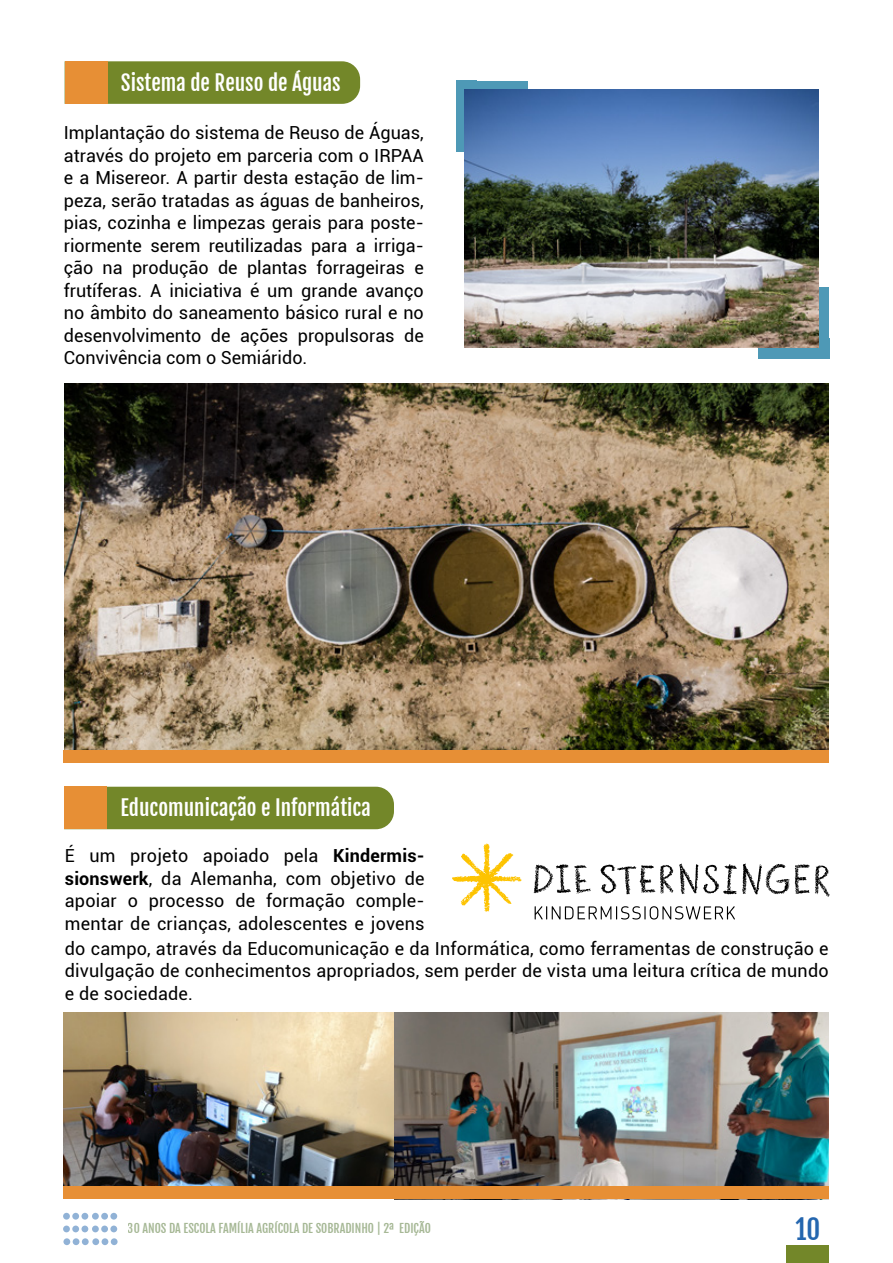
<style>
.page{position:relative;width:893px;height:1263px;background:#fff}
.page>*{position:absolute;margin:0;border:0;box-sizing:border-box;transform-origin:0 0}
.t1{font:27px "Fjalla One";color:#2466af}
.t2{font:21px "Fjalla One";color:#fff}
.t3{font:18px/22.5px "Roboto";letter-spacing:.01em;color:#000;text-align:justify}
.t4{font:12px "Fjalla One";color:#4d712c}
.s1{font-weight:700}
</style>
<div class="page">
<div style="left:787px;top:1245px;width:42px;height:18px;background:#738729"></div>
<div style="left:92px;top:1213px;width:7px;height:6px;background:#91b2d6;border-radius:50%"></div>
<div style="left:101px;top:1213px;width:7px;height:6px;background:#91b2d6;border-radius:50%"></div>
<div style="left:110px;top:1213px;width:7px;height:6px;background:#91b2d6;border-radius:50%"></div>
<svg style="left:92px;top:1225px;width:7px;height:7px"></svg>
<svg style="left:101px;top:1225px;width:7px;height:7px"></svg>
<div style="left:110px;top:1225px;width:7px;height:7px;background:#91b2d6;border-radius:50%"></div>
<div style="left:92px;top:1238px;width:7px;height:7px;background:#91b2d6;border-radius:50%"></div>
<div style="left:102px;top:1238px;width:6px;height:7px;background:#91b2d6;border-radius:50%"></div>
<div style="left:111px;top:1238px;width:7px;height:7px;background:#91b2d6;border-radius:50%"></div>
<div style="left:63px;top:1213px;width:7px;height:6px;background:#91b2d6;border-radius:50%"></div>
<div style="left:72px;top:1213px;width:7px;height:6px;background:#91b2d6;border-radius:50%"></div>
<div style="left:81px;top:1213px;width:7px;height:6px;background:#91b2d6;border-radius:50%"></div>
<svg style="left:63px;top:1225px;width:7px;height:7px"></svg>
<svg style="left:72px;top:1225px;width:7px;height:7px"></svg>
<div style="left:81px;top:1225px;width:7px;height:7px;background:#91b2d6;border-radius:50%"></div>
<div style="left:63px;top:1238px;width:7px;height:7px;background:#91b2d6;border-radius:50%"></div>
<div style="left:73px;top:1238px;width:6px;height:7px;background:#91b2d6;border-radius:50%"></div>
<div style="left:82px;top:1238px;width:7px;height:7px;background:#91b2d6;border-radius:50%"></div>
<div style="left:107px;top:787px;width:287px;height:42px;background:#738729"></div>
<div style="left:64px;top:787px;width:43px;height:42px;background:#e78f35"></div>
<svg style="left:535px;top:906px;width:200px;height:13px"></svg>
<svg style="left:534px;top:864px;width:57px;height:29px"></svg>
<svg style="left:600px;top:863px;width:230px;height:34px"></svg>
<svg style="left:452px;top:843px;width:69px;height:69px"></svg>
<div style="left:108px;top:61px;width:252px;height:43px;background:#738729"></div>
<div style="left:65px;top:61px;width:43px;height:43px;background:#e78f35"></div>
<div style="left:456px;top:81px;width:21px;height:71px;background:#4e99b6"></div>
<div style="left:456px;top:81px;width:71px;height:20px;background:#4e99b6"></div>
<div style="left:809px;top:287px;width:20px;height:71px;background:#4e99b6"></div>
<div style="left:758px;top:338px;width:71px;height:20px;background:#4e99b6"></div>
<img style="left:465px;top:90px;width:353px;height:257px">
<img style="left:64px;top:383px;width:765px;height:367px">
<img style="left:64px;top:1012px;width:765px;height:174px">
<div style="left:63px;top:750px;width:766px;height:13px;background:#e78f35"></div>
<div style="left:64px;top:1186px;width:765px;height:13px;background:#e78f35"></div>
<p class="t2" style="left:121px;top:69px;width:221px">Sistema de Reuso de Águas</p>
<p class="t3" style="left:64px;top:121px;width:362px">Implantação do sistema de Reuso de Águas, através do projeto em parceria com o IRPAA e a Misereor. A partir desta estação de lim&shy;peza, serão tratadas as águas de banheiros, pias, cozinha e limpezas gerais para poste&shy;riormente serem reutilizadas para a irriga&shy;ção na produção de plantas forrageiras e frutíferas. A iniciativa é um grande avanço no âmbito do saneamento básico rural e no desenvolvimento de ações propulsoras de Convivência com o Semiárido.</p>
<p class="t2" style="left:120px;top:795px;width:252px">Educomunicação e Informática</p>
<p class="t3" style="left:65px;top:844px;width:361px">É um projeto apoiado pela <span class="s1">Kindermis&shy;sionswerk</span>, da Alemanha, com objetivo de apoiar o processo de formação comple&shy;mentar de crianças, adolescentes e jovens</p>
<p class="t3" style="left:65px;top:936px;width:765px">do campo, através da Educomunicação e da Informática, como ferramentas de construção e divulgação de conhecimentos apropriados, sem perder de vista uma leitura crítica de mundo e de sociedade.</p>
<p class="t4" style="left:128px;top:1221px;width:305px">30 ANOS DA ESCOLA FAMÍLIA AGRÍCOLA DE SOBRADINHO | 2ª EDIÇÃO</p>
<h1 class="t1" style="left:796px;top:1213px;width:26px">10</h1>
</div>
